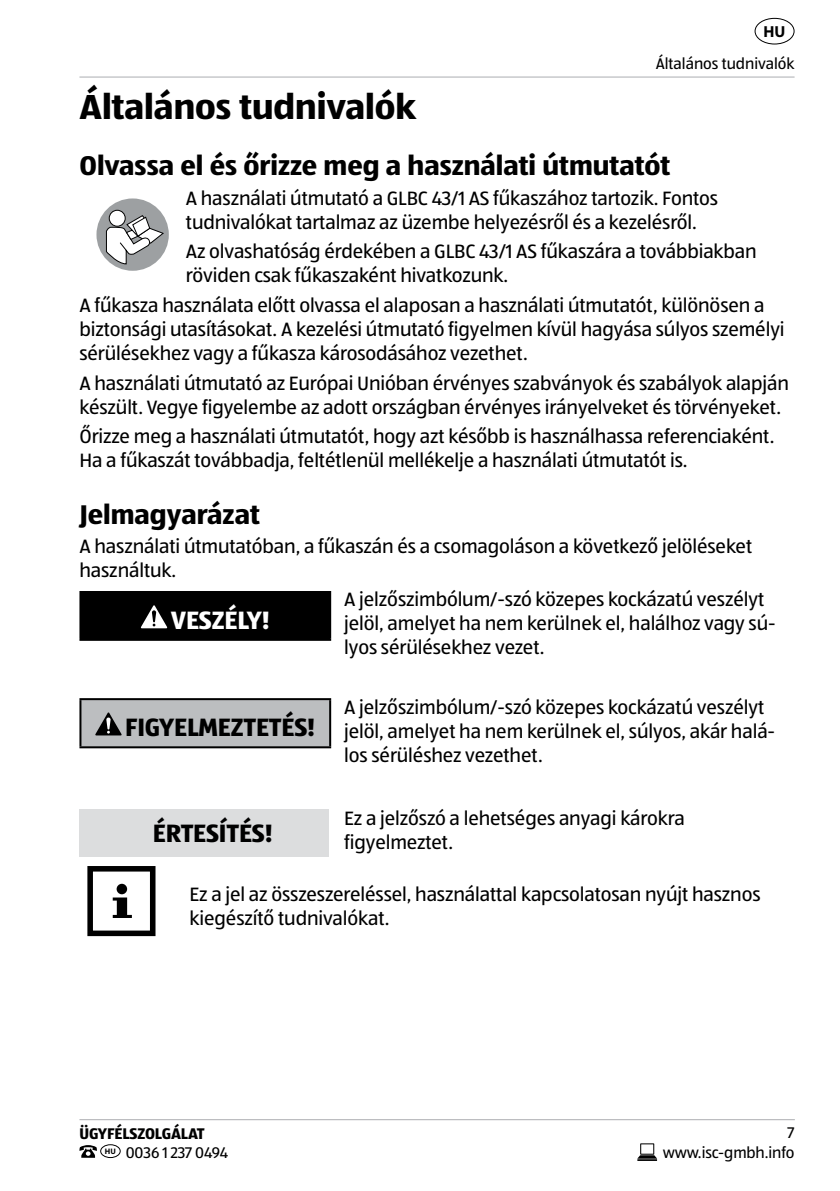
<style>
.page{position:relative;width:840px;height:1191px;background:#fff}
.page>*{position:absolute;margin:0;border:0;box-sizing:border-box;transform-origin:0 0}
.t1{font:700 36px "ALDISUEDOT";color:#000}
.t2{font:700 28px "ALDISUEDOT";color:#000}
.t3{font:700 26px "ALDISUEDOT";letter-spacing:-.005em;color:#000}
.t4{font:700 26px "ALDISUEDOT";letter-spacing:-.005em;color:#fff}
.t5{font:20px/24px "ALDISUEDOT";letter-spacing:-.005em;color:#000}
.t6{font:16px/20.2px "ALDISUEDOT";letter-spacing:-.005em;color:#000;text-align:right}
.t7{font:700 16px "ALDISUEDOT";letter-spacing:-.005em;color:#000}
.t8{font:700 16px "Myriad Pro";color:#000}
</style>
<div class="page">
<hr style="left:79px;top:77px;width:715px;height:1px;background:#acaeb1">
<hr style="left:79px;top:1119px;width:715px;height:1px;background:#acaeb1">
<svg style="left:637px;top:1143px;width:19px;height:18px"></svg>
<div style="left:754px;top:18px;width:40px;height:27px;border:1px solid #000;border-radius:50%"></div>
<svg style="left:79px;top:1145px;width:18px;height:12px"></svg>
<div style="left:100px;top:1144px;width:20px;height:13px;border:1px solid #000;border-radius:50%"></div>
<div style="left:96px;top:198px;width:73px;height:73px;background:#9da0a2;border-radius:50%"></div>
<svg style="left:109px;top:210px;width:16px;height:16px"></svg>
<div style="left:109px;top:210px;width:17px;height:17px;border:1px solid #000;border-radius:50%"></div>
<svg style="left:105px;top:214px;width:60px;height:51px"></svg>
<div style="left:80px;top:592px;width:250px;height:48px;background:#000"></div>
<hr style="left:79px;top:591px;width:252px;height:2px;background:#000">
<hr style="left:79px;top:593px;width:2px;height:46px;background:#000">
<hr style="left:329px;top:593px;width:2px;height:46px;background:#000">
<hr style="left:79px;top:639px;width:252px;height:2px;background:#000">
<svg style="left:141px;top:605px;width:26px;height:23px"></svg>
<div style="left:80px;top:699px;width:250px;height:48px;background:#bcbec0"></div>
<hr style="left:79px;top:698px;width:252px;height:2px;background:#000">
<hr style="left:79px;top:700px;width:2px;height:46px;background:#000">
<hr style="left:329px;top:700px;width:2px;height:46px;background:#000">
<hr style="left:79px;top:746px;width:252px;height:2px;background:#000">
<svg style="left:95px;top:712px;width:27px;height:23px"></svg>
<div style="left:79px;top:809px;width:250px;height:47px;background:#dcddde"></div>
<div style="left:87px;top:866px;width:68px;height:70px;border:6px solid #000"></div>
<div style="left:116px;top:883px;width:11px;height:11px;background:#000;border-radius:50%"></div>
<svg style="left:113px;top:897px;width:19px;height:21px"></svg>
<p class="t8" style="left:763px;top:21px;width:23px">HU</p>
<p class="t6" style="left:655px;top:53px;width:140px">Általános tudnivalók</p>
<h1 class="t1" style="left:79px;top:82px;width:338px">Általános tudnivalók</h1>
<h2 class="t2" style="left:79px;top:146px;width:592px">Olvassa el és őrizze meg a használati útmutatót</h2>
<p class="t5" style="left:186px;top:185px;width:533px">A használati útmutató a GLBC 43/1 AS fűkaszához tartozik. Fontos tudnivalókat tartalmaz az üzembe helyezésről és a kezelésről.</p>
<p class="t5" style="left:186px;top:239px;width:572px">Az olvashatóság érdekében a GLBC 43/1 AS fűkaszára a továbbiakban röviden csak fűkaszaként hivatkozunk.</p>
<p class="t5" style="left:79px;top:292px;width:706px">A fűkasza használata előtt olvassa el alaposan a használati útmutatót, különösen a biztonsági utasításokat. A kezelési útmutató figyelmen kívül hagyása súlyos személyi sérülésekhez vagy a fűkasza károsodásához vezethet.</p>
<p class="t5" style="left:79px;top:370px;width:710px">A használati útmutató az Európai Unióban érvényes szabványok és szabályok alapján készült. Vegye figyelembe az adott országban érvényes irányelveket és törvényeket.</p>
<p class="t5" style="left:79px;top:424px;width:696px">Őrizze meg a használati útmutatót, hogy azt később is használhassa referenciaként.<br>Ha a fűkaszát továbbadja, feltétlenül mellékelje a használati útmutatót is.</p>
<h2 class="t2" style="left:79px;top:495px;width:182px">Jelmagyarázat</h2>
<p class="t5" style="left:79px;top:534px;width:674px">A használati útmutatóban, a fűkaszán és a csomagoláson a következő jelöléseket használtuk.</p>
<h3 class="t4" style="left:171px;top:602px;width:100px">VESZÉLY!</h3>
<p class="t5" style="left:344px;top:587px;width:433px">A jelzőszimbólum/-szó közepes kockázatú veszélyt jelöl, amelyet ha nem kerülnek el, halálhoz vagy sú&shy;lyos sérülésekhez vezet.</p>
<h3 class="t3" style="left:125px;top:709px;width:191px">FIGYELMEZTETÉS!</h3>
<p class="t5" style="left:344px;top:694px;width:432px">A jelzőszimbólum/-szó közepes kockázatú veszélyt jelöl, amelyet ha nem kerülnek el, súlyos, akár halá&shy;los sérüléshez vezethet.</p>
<h3 class="t3" style="left:153px;top:815px;width:121px">ÉRTESÍTÉS!</h3>
<p class="t5" style="left:344px;top:806px;width:342px">Ez a jelzőszó a lehetséges anyagi károkra figyelmeztet.</p>
<p class="t5" style="left:189px;top:881px;width:572px">Ez a jel az összeszereléssel, használattal kapcsolatosan nyújt hasznos kiegészítő tudnivalókat.</p>
<p class="t7" style="left:79px;top:1123px;width:127px">Ügyfélszolgálat</p>
<p class="t6" style="left:105px;top:1142px;width:124px"><sup>HU</sup> 0036 1 237 0494</p>
<p class="t6" style="left:662px;top:1121px;width:133px">7 www.isc-gmbh.info</p>
</div>
